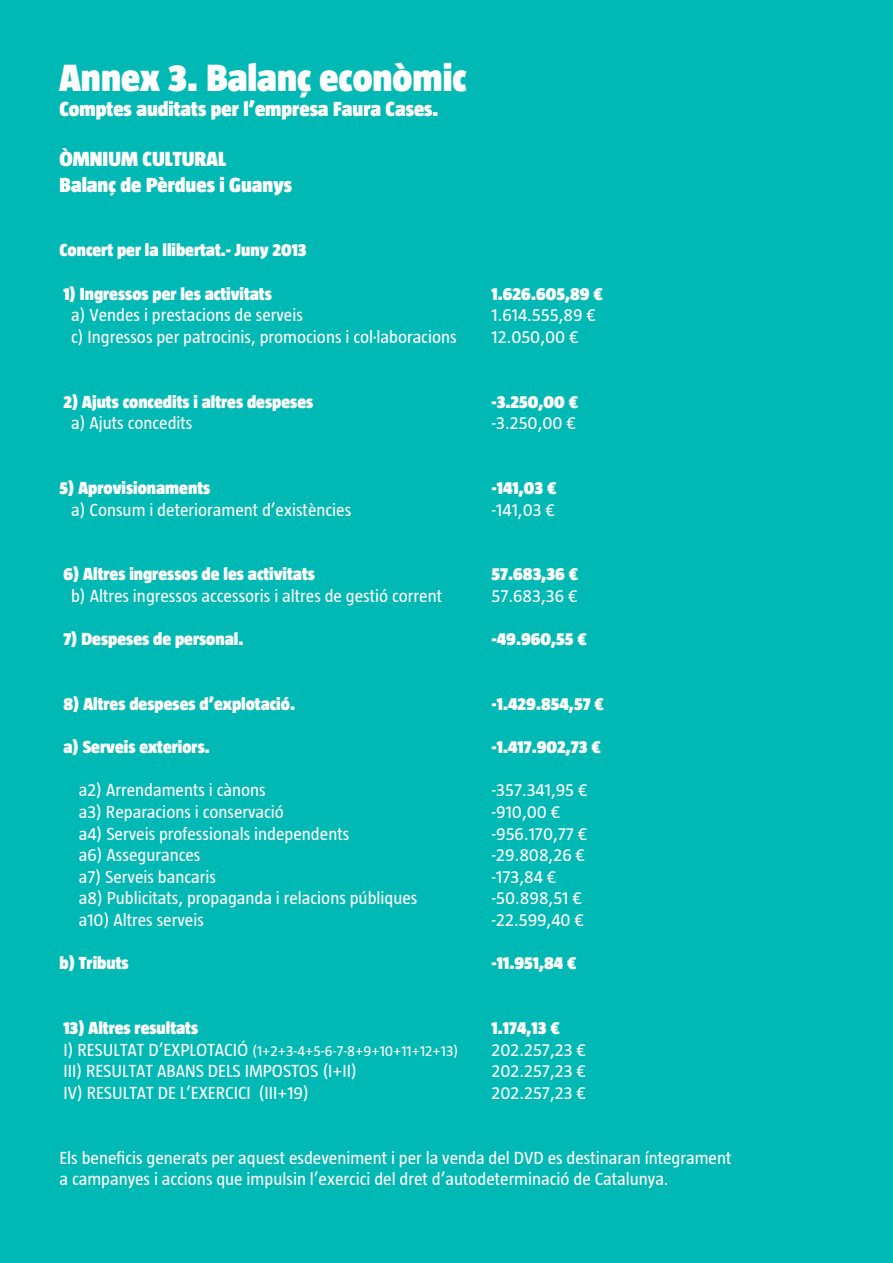
<style>
.page{position:relative;width:893px;height:1263px;background:#00b9b5}
.page>*{position:absolute;margin:0;border:0;box-sizing:border-box;transform-origin:0 0}
.t1{font:900 39px "Taz";color:#fff}
.t2{font:900 21px/25.2px "Taz";color:#fff}
.t3{font:18px/21.6px "Taz";color:#fff}
.t4{font:900 18px "Taz";color:#fff}
.t5{font:15px "Taz";color:#fff}
.s1{font-size:18px}
</style>
<div class="page">
<h1 class="t1" style="left:60px;top:56px;width:408px">Annex 3. Balanç econòmic</h1>
<p class="t2" style="left:60px;top:96px;width:380px">Comptes auditats per l’empresa Faura Cases.</p>
<p class="t2" style="left:60px;top:146px;width:234px">ÒMNIUM CULTURAL<br>Balanç de Pèrdues i Guanys</p>
<p class="t4" style="left:60px;top:240px;width:249px">Concert per la llibertat.- Juny 2013</p>
<p class="t4" style="left:63px;top:283px;width:210px">1) Ingressos per les activitats</p>
<p class="t4" style="left:492px;top:283px;width:113px">1.626.605,89 €</p>
<p class="t3" style="left:71px;top:304px;width:233px">a) Vendes i prestacions de serveis</p>
<p class="t3" style="left:492px;top:304px;width:106px">1.614.555,89 €</p>
<p class="t3" style="left:71px;top:326px;width:387px">c) Ingressos per patrocinis, promocions i col·laboracions</p>
<p class="t3" style="left:492px;top:326px;width:89px">12.050,00 €</p>
<p class="t4" style="left:63px;top:391px;width:251px">2) Ajuts concedits i altres despeses</p>
<p class="t4" style="left:492px;top:391px;width:88px">-3.250,00 €</p>
<p class="t3" style="left:71px;top:412px;width:123px">a) Ajuts concedits</p>
<p class="t3" style="left:492px;top:412px;width:86px">-3.250,00 €</p>
<p class="t4" style="left:60px;top:478px;width:152px">5) Aprovisionaments</p>
<p class="t4" style="left:492px;top:478px;width:67px">-141,03 €</p>
<p class="t3" style="left:71px;top:498px;width:282px">a) Consum i deteriorament d’existències</p>
<p class="t3" style="left:492px;top:498px;width:65px">-141,03 €</p>
<p class="t4" style="left:63px;top:564px;width:253px">6) Altres ingressos de les activitats</p>
<p class="t4" style="left:492px;top:564px;width:89px">57.683,36 €</p>
<p class="t3" style="left:71px;top:585px;width:372px">b) Altres ingressos accessoris i altres de gestió corrent</p>
<p class="t3" style="left:492px;top:585px;width:88px">57.683,36 €</p>
<p class="t4" style="left:63px;top:629px;width:182px">7) Despeses de personal.</p>
<p class="t4" style="left:492px;top:629px;width:97px">-49.960,55 €</p>
<p class="t4" style="left:63px;top:694px;width:233px">8) Altres despeses d’explotació.</p>
<p class="t4" style="left:492px;top:694px;width:114px">-1.429.854,57 €</p>
<p class="t4" style="left:63px;top:737px;width:148px">a) Serveis exteriors.</p>
<p class="t4" style="left:492px;top:737px;width:111px">-1.417.902,73 €</p>
<p class="t3" style="left:79px;top:779px;width:188px">a2) Arrendaments i cànons</p>
<p class="t3" style="left:492px;top:779px;width:98px">-357.341,95 €</p>
<p class="t3" style="left:79px;top:801px;width:207px">a3) Reparacions i conservació</p>
<p class="t3" style="left:492px;top:801px;width:71px">-910,00 €</p>
<p class="t3" style="left:79px;top:822px;width:272px">a4) Serveis professionals independents</p>
<p class="t3" style="left:492px;top:822px;width:98px">-956.170,77 €</p>
<p class="t3" style="left:79px;top:844px;width:123px">a6) Assegurances</p>
<p class="t3" style="left:492px;top:844px;width:95px">-29.808,26 €</p>
<p class="t3" style="left:79px;top:866px;width:139px">a7) Serveis bancaris</p>
<p class="t3" style="left:492px;top:866px;width:67px">-173,84 €</p>
<p class="t3" style="left:79px;top:887px;width:340px">a8) Publicitats, propaganda i relacions públiques</p>
<p class="t3" style="left:492px;top:887px;width:92px">-50.898,51 €</p>
<p class="t3" style="left:79px;top:909px;width:127px">a10) Altres serveis</p>
<p class="t3" style="left:492px;top:909px;width:94px">-22.599,40 €</p>
<p class="t4" style="left:60px;top:953px;width:71px">b) Tributs</p>
<p class="t4" style="left:492px;top:953px;width:87px">-11.951,84 €</p>
<p class="t4" style="left:63px;top:1018px;width:136px">13) Altres resultats</p>
<p class="t4" style="left:492px;top:1018px;width:70px">1.174,13 €</p>
<p class="t5" style="left:63px;top:1042px;width:396px"><span class="s1">I) RESULTAT D’EXPLOTACIÓ</span> (1+2+3-4+5-6-7-8+9+10+11+12+13)</p>
<p class="t3" style="left:492px;top:1038px;width:96px">202.257,23 €</p>
<p class="t3" style="left:63px;top:1060px;width:295px">III) RESULTAT ABANS DELS IMPOSTOS (I+II)</p>
<p class="t3" style="left:492px;top:1060px;width:96px">202.257,23 €</p>
<p class="t3" style="left:63px;top:1082px;width:247px">IV) RESULTAT DE L’EXERCICI (III+19)</p>
<p class="t3" style="left:492px;top:1082px;width:96px">202.257,23 €</p>
<p class="t3" style="left:60px;top:1146px;width:673px">Els beneficis generats per aquest esdeveniment i per la venda del DVD es destinaran íntegrament a campanyes i accions que impulsin l’exercici del dret d’autodeterminació de Catalunya.</p>
</div>
